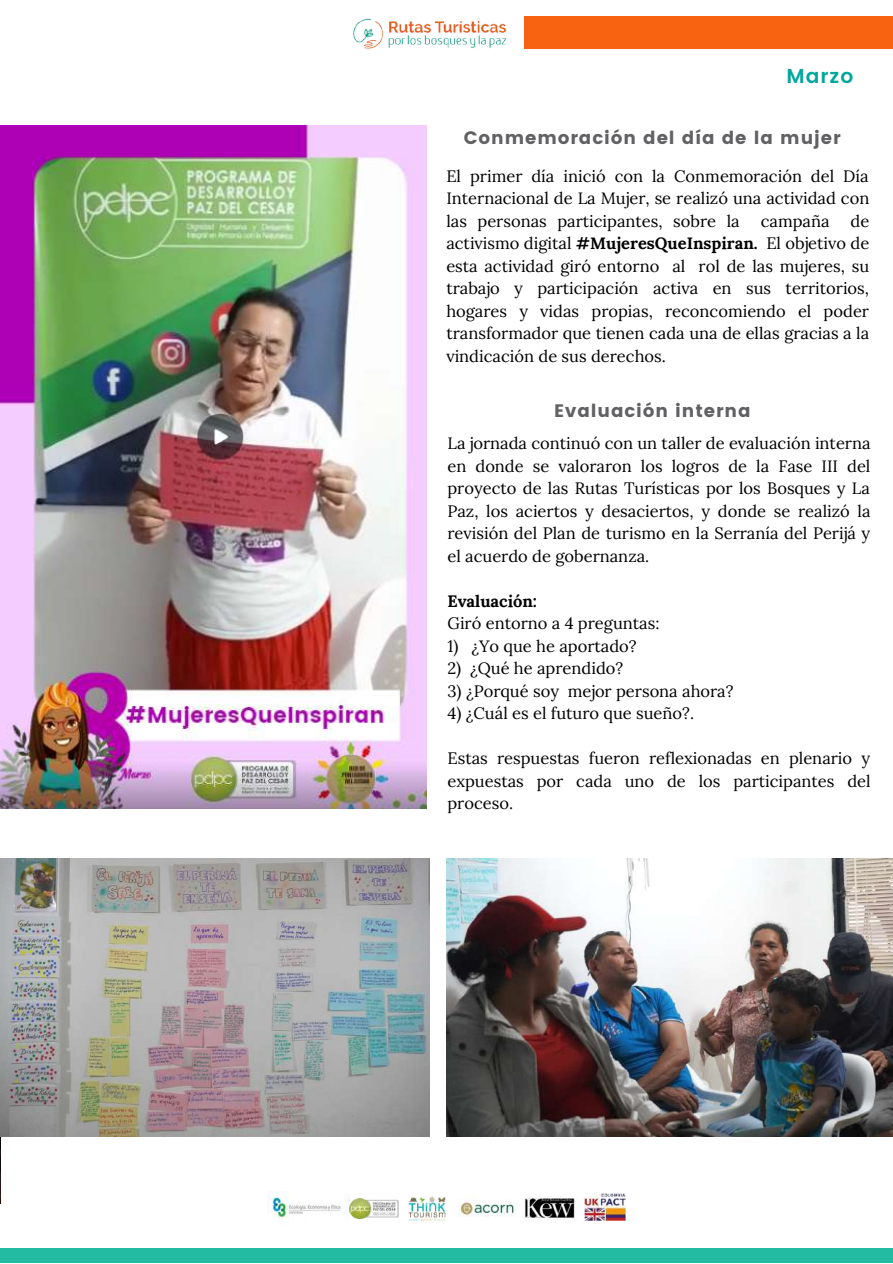
<style>
.page{position:relative;width:893px;height:1264px;background:#fff}
.page>*{position:absolute;margin:0;border:0;box-sizing:border-box;transform-origin:0 0}
.t1{font:600 20.1px "Poppins";letter-spacing:.05em;color:#00a79d}
.t2{font:18px "Poppins";letter-spacing:.05em;color:#616164}
.t3{font:16.5px/22.5px "Lora";color:#000;text-align:justify}
.t4{font:700 16.5px "Lora";color:#000}
.s1{font-weight:700}
</style>
<div class="page">
<img style="left:0;top:1136px;width:1px;height:66px">
<div style="left:0;top:1248px;width:892px;height:14px;background:#23bba2"></div>
<div style="left:524px;top:16px;width:368px;height:33px;background:#f76311"></div>
<img style="left:353px;top:18px;width:154px;height:31px">
<img style="left:268px;top:1191px;width:81px;height:28px">
<img style="left:584px;top:1193px;width:41px;height:27px">
<img style="left:408px;top:1196px;width:37px;height:24px">
<img style="left:524px;top:1198px;width:51px;height:21px">
<img style="left:349px;top:1197px;width:49px;height:21px">
<img style="left:455px;top:1201px;width:60px;height:16px">
<img style="left:446px;top:858px;width:446px;height:278px">
<img style="left:0;top:126px;width:426px;height:682px">
<img style="left:0;top:858px;width:429px;height:278px">
<p class="t1" style="left:786px;top:64px;width:68px">Marzo</p>
<p class="t2" style="left:464px;top:128px;width:378px">Conmemoración del día de la mujer</p>
<p class="t3" style="left:446px;top:164px;width:424px">El primer día inició con la Conmemoración del Día Internacional de La Mujer, se realizó una actividad con las personas participantes, sobre la</p>
<p class="t3" style="left:446px;top:209px;width:424px;text-indent:404px">de activismo digital <span class="s1">#MujeresQueInspiran.</span> El objetivo de esta actividad giró entorno al rol de las mujeres, su trabajo y participación activa en sus territorios, hogares y vidas propias, reconcomiendo el poder transformador que tienen cada una de ellas gracias a la vindicación de sus derechos.</p>
<p class="t3" style="left:760px;top:209px;width:70px">campaña</p>
<p class="t2" style="left:554px;top:400px;width:198px">Evaluación interna</p>
<p class="t3" style="left:447px;top:432px;width:424px">La jornada continuó con un taller de evaluación interna en donde se valoraron los logros de la Fase III del proyecto de las Rutas Turísticas por los Bosques y La Paz, los aciertos y desaciertos, y donde se realizó la revisión del Plan de turismo en la Serranía del Perijá y el acuerdo de gobernanza.</p>
<p class="t4" style="left:447px;top:590px;width:91px">Evaluación:</p>
<p class="t3" style="left:447px;top:612px;width:213px">Giró entorno a 4 preguntas:</p>
<p class="t3" style="left:447px;top:634px;width:191px">1) ¿Yo que he aportado?</p>
<p class="t3" style="left:447px;top:657px;width:177px">2) ¿Qué he aprendido?</p>
<p class="t3" style="left:447px;top:679px;width:287px">3) ¿Porqué soy mejor persona ahora?</p>
<p class="t3" style="left:447px;top:702px;width:248px">4) ¿Cuál es el futuro que sueño?.</p>
<p class="t3" style="left:447px;top:747px;width:424px">Estas respuestas fueron reflexionadas en plenario y expuestas por cada uno de los participantes del proceso.</p>
</div>
